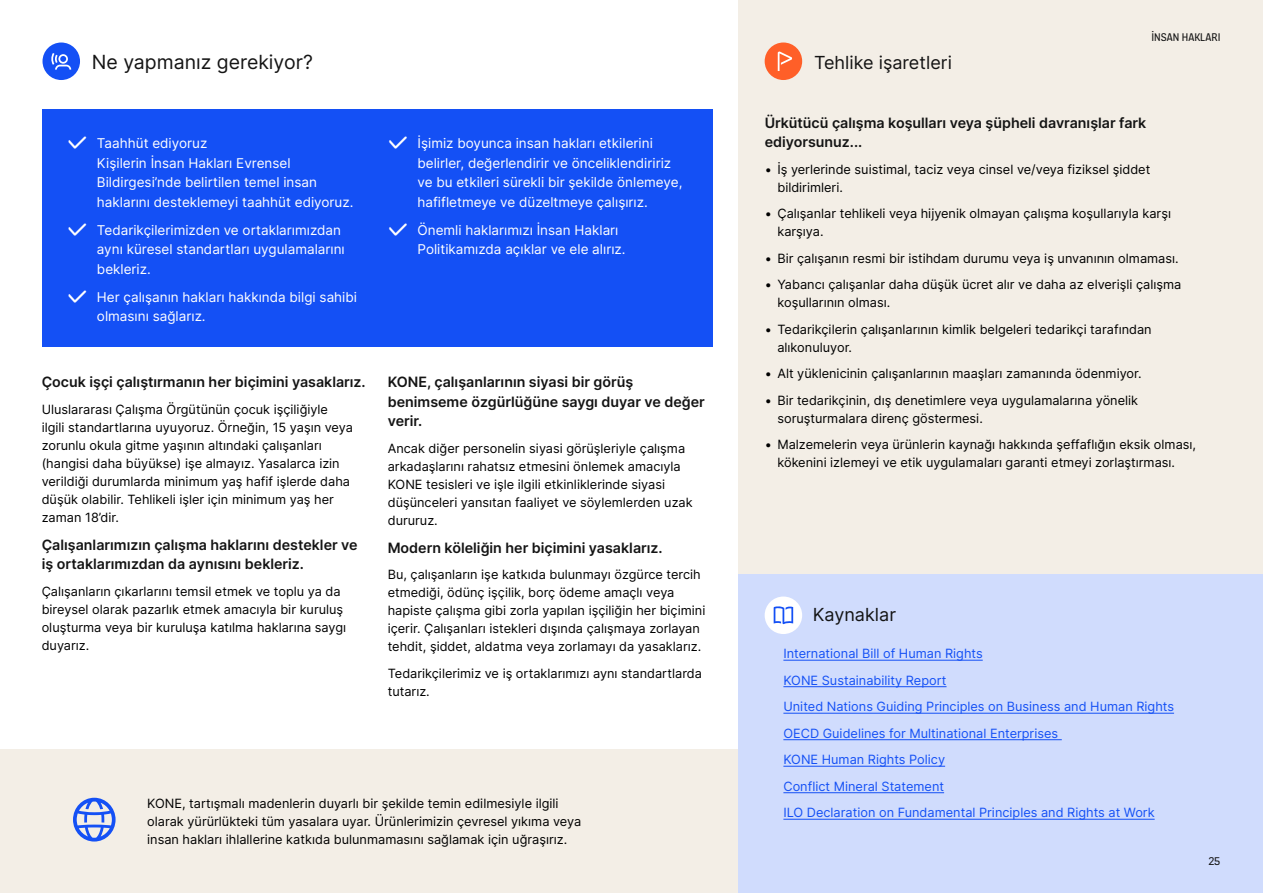
<style>
.page{position:relative;width:1263px;height:893px;background:#fff}
.page>*{position:absolute;margin:0;border:0;box-sizing:border-box;transform-origin:0 0}
.t1{font:19.5px "Inter";color:#141414}
.t2{font:18px "Inter";color:#141414}
.t3{font:600 14.25px/19.5px "Inter";color:#141414}
.t4{font:13.5px/19.5px "Inter";color:#fff}
.t5{font:12.75px/18px "Inter";color:#000}
.t6{font:12.75px/26.5px "Inter";color:#1450f5}
.t7{font:12px "KONE Information";color:#141414}
.s1{font-family:"KONE Information";font-size:28.5px}
</style>
<div class="page">
<div style="left:0;top:750px;width:738px;height:143px;background:#f3eee6"></div>
<div style="left:738px;top:0;width:525px;height:893px;background:#f3eee6"></div>
<div style="left:738px;top:574px;width:525px;height:319px;background:#d0dcfd"></div>
<div style="left:43px;top:43px;width:37px;height:37px;background:#1450f5;border-radius:50%"></div>
<svg style="left:51px;top:53px;width:20px;height:17px"></svg>
<div style="left:765px;top:43px;width:37px;height:37px;background:#ff5f28;border-radius:50%"></div>
<svg style="left:778px;top:52px;width:14px;height:19px"></svg>
<div style="left:765px;top:596px;width:37px;height:38px;background:#fff;border-radius:50%"></div>
<svg style="left:774px;top:606px;width:19px;height:18px"></svg>
<svg style="left:73px;top:798px;width:43px;height:43px"></svg>
<hr style="left:783px;top:660px;width:200px;height:1px;background:#1450f5">
<hr style="left:783px;top:686px;width:163px;height:1px;background:#1450f5">
<hr style="left:783px;top:713px;width:391px;height:1px;background:#1450f5">
<hr style="left:783px;top:739px;width:279px;height:1px;background:#1450f5">
<hr style="left:783px;top:766px;width:162px;height:1px;background:#1450f5">
<hr style="left:783px;top:792px;width:161px;height:1px;background:#1450f5">
<hr style="left:783px;top:819px;width:372px;height:1px;background:#1450f5">
<div style="left:42px;top:109px;width:670px;height:238px;background:#1450f5"></div>
<h1 class="t1" style="left:92px;top:48px;width:222px">Ne yapmanız gerekiyor?</h1>
<h2 class="t2" style="left:814px;top:50px;width:139px">Tehlike işaretleri</h2>
<p class="t7" style="left:1151px;top:29px;width:71px">İNSAN HAKLARI</p>
<p class="t4" style="left:97px;top:133px;width:258px;text-indent:-30px"><span class="s1">✓</span> Taahhüt ediyoruz<br>Kişilerin İnsan Hakları Evrensel Bildirgesi’nde belirtilen temel insan haklarını desteklemeyi taahhüt ediyoruz.</p>
<p class="t4" style="left:97px;top:220px;width:249px;text-indent:-30px"><span class="s1">✓</span> Tedarikçilerimizden ve ortaklarımızdan aynı küresel standartları uygulamalarını bekleriz.</p>
<p class="t4" style="left:97px;top:287px;width:262px;text-indent:-30px"><span class="s1">✓</span> Her çalışanın hakları hakkında bilgi sahibi olmasını sağlarız.</p>
<p class="t3" style="left:42px;top:372px;width:326px">Çocuk işçi çalıştırmanın her biçimini yasaklarız.</p>
<p class="t5" style="left:42px;top:400px;width:313px">Uluslararası Çalışma Örgütünün çocuk işçiliğiyle ilgili standartlarına uyuyoruz. Örneğin, 15 yaşın veya zorunlu okula gitme yaşının altındaki çalışanları (hangisi daha büyükse) işe almayız. Yasalarca izin verildiği durumlarda minimum yaş hafif işlerde daha düşük olabilir. Tehlikeli işler için minimum yaş her zaman 18’dir.</p>
<p class="t3" style="left:42px;top:534px;width:317px">Çalışanlarımızın çalışma haklarını destekler ve iş ortaklarımızdan da aynısını bekleriz.</p>
<p class="t5" style="left:42px;top:582px;width:306px">Çalışanların çıkarlarını temsil etmek ve toplu ya da bireysel olarak pazarlık etmek amacıyla bir kuruluş oluşturma veya bir kuruluşa katılma haklarına saygı duyarız.</p>
<p class="t4" style="left:417px;top:133px;width:266px;text-indent:-30px"><span class="s1">✓</span> İşimiz boyunca insan hakları etkilerini belirler, değerlendirir ve önceliklendiririz ve bu etkileri sürekli bir şekilde önlemeye, hafifletmeye ve düzeltmeye çalışırız.</p>
<p class="t4" style="left:417px;top:220px;width:210px;text-indent:-30px"><span class="s1">✓</span> Önemli haklarımızı İnsan Hakları<br>Politikamızda açıklar ve ele alırız.</p>
<p class="t3" style="left:388px;top:372px;width:319px">KONE, çalışanlarının siyasi bir görüş benimseme özgürlüğüne saygı duyar ve değer verir.</p>
<p class="t5" style="left:388px;top:439px;width:306px">Ancak diğer personelin siyasi görüşleriyle çalışma arkadaşlarını rahatsız etmesini önlemek amacıyla KONE tesisleri ve işle ilgili etkinliklerinde siyasi düşünceleri yansıtan faaliyet ve söylemlerden uzak dururuz.</p>
<p class="t3" style="left:388px;top:537px;width:276px">Modern köleliğin her biçimini yasaklarız.</p>
<p class="t5" style="left:388px;top:565px;width:319px">Bu, çalışanların işe katkıda bulunmayı özgürce tercih etmediği, ödünç işçilik, borç ödeme amaçlı veya hapiste çalışma gibi zorla yapılan işçiliğin her biçimini içerir. Çalışanları istekleri dışında çalışmaya zorlayan tehdit, şiddet, aldatma veya zorlamayı da yasaklarız.</p>
<p class="t5" style="left:388px;top:664px;width:316px">Tedarikçilerimiz ve iş ortaklarımızı aynı standartlarda tutarız.</p>
<p class="t5" style="left:147px;top:794px;width:435px">KONE, tartışmalı madenlerin duyarlı bir şekilde temin edilmesiyle ilgili olarak yürürlükteki tüm yasalara uyar. Ürünlerimizin çevresel yıkıma veya insan hakları ihlallerine katkıda bulunmamasını sağlamak için uğraşırız.</p>
<p class="t3" style="left:765px;top:112px;width:383px">Ürkütücü çalışma koşulları veya şüpheli davranışlar fark ediyorsunuz...</p>
<p class="t5" style="left:777px;top:160px;width:374px;text-indent:-13px">• İş yerlerinde suistimal, taciz veya cinsel ve/veya fiziksel şiddet bildirimleri.</p>
<p class="t5" style="left:777px;top:204px;width:395px;text-indent:-13px">• Çalışanlar tehlikeli veya hijyenik olmayan çalışma koşullarıyla karşı karşıya.</p>
<p class="t5" style="left:765px;top:249px;width:415px">• Bir çalışanın resmi bir istihdam durumu veya iş unvanının olmaması.</p>
<p class="t5" style="left:777px;top:275px;width:405px;text-indent:-13px">• Yabancı çalışanlar daha düşük ücret alır ve daha az elverişli çalışma koşullarının olması.</p>
<p class="t5" style="left:777px;top:320px;width:376px;text-indent:-13px">• Tedarikçilerin çalışanlarının kimlik belgeleri tedarikçi tarafından alıkonuluyor.</p>
<p class="t5" style="left:765px;top:364px;width:378px">• Alt yüklenicinin çalışanlarının maaşları zamanında ödenmiyor.</p>
<p class="t5" style="left:777px;top:391px;width:362px;text-indent:-13px">• Bir tedarikçinin, dış denetimlere veya uygulamalarına yönelik soruşturmalara direnç göstermesi.</p>
<p class="t5" style="left:777px;top:435px;width:420px;text-indent:-13px">• Malzemelerin veya ürünlerin kaynağı hakkında şeffaflığın eksik olması, kökenini izlemeyi ve etik uygulamaları garanti etmeyi zorlaştırması.</p>
<h2 class="t2" style="left:813px;top:601px;width:85px">Kaynaklar</h2>
<p class="t6" style="left:783px;top:640px;width:392px">International Bill of Human Rights<br>KONE Sustainability Report<br>United Nations Guiding Principles on Business and Human Rights OECD Guidelines for Multinational Enterprises<br>KONE Human Rights Policy<br>Conflict Mineral Statement<br>ILO Declaration on Fundamental Principles and Rights at Work</p>
<p class="t7" style="left:1208px;top:853px;width:14px">25</p>
</div>
